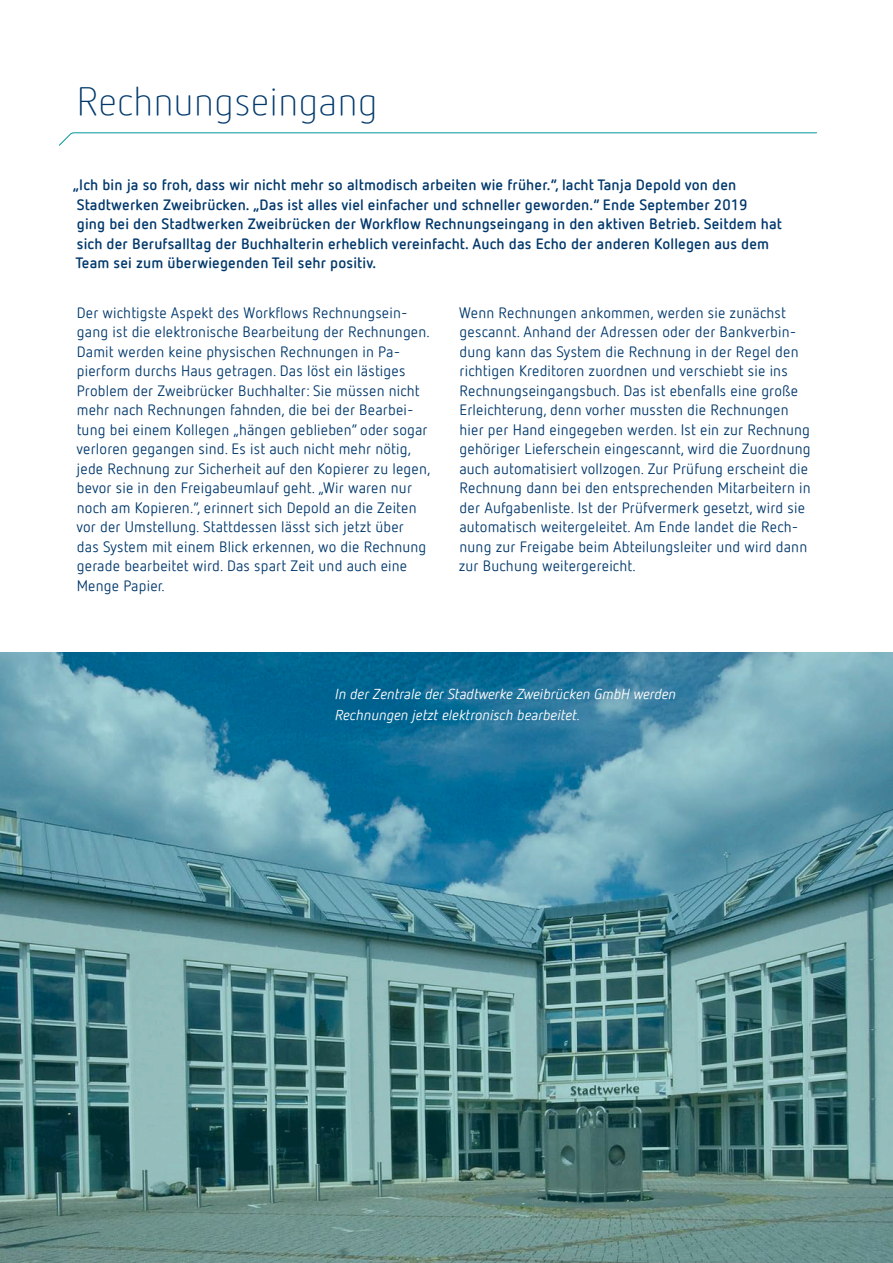
<style>
.page{position:relative;width:893px;height:1263px;background:#fff}
.page>*{position:absolute;margin:0;border:0;box-sizing:border-box;transform-origin:0 0}
.SAG_Aufzählung{font:300 39.6px "Netto Offc";color:#00386c}
.t1{font:15px/19.5px "Netto Offc";letter-spacing:.01em;color:#00386c}
.t2{font:700 15px/19.5px "Netto Offc";letter-spacing:.01em;color:#00386c}
.t3{font:italic 14.4px/21.6px "Netto Offc";color:#fff}
</style>
<div class="page">
<svg style="left:59px;top:132px;width:758px;height:14px"></svg>
<svg style="left:0;top:653px;width:893px;height:610px;background:#558a94"></svg>
<p class="SAG_Aufzählung" style="left:77px;top:77px;width:303px">Rechnungseingang</p>
<p class="t2" style="left:73px;top:175px;width:711px">„Ich bin ja so froh, dass wir nicht mehr so altmodisch arbeiten wie früher.“, lacht Tanja Depold von den Stadtwerken Zweibrücken. „Das ist alles viel einfacher und schneller geworden.“ Ende September 2019<br>ging bei den Stadtwerken Zweibrücken der Workflow Rechnungseingang in den aktiven Betrieb. Seitdem hat sich der Berufsalltag der Buchhalterin erheblich vereinfacht. Auch das Echo der anderen Kollegen aus dem Team sei zum überwiegenden Teil sehr positiv.</p>
<p class="t1" style="left:76px;top:302px;width:355px">Der wichtigste Aspekt des Workflows Rechnungsein&shy;gang ist die elektronische Bearbeitung der Rechnungen.<br>Damit werden keine physischen Rechnungen in Pa&shy;pierform durchs Haus getragen. Das löst ein lästiges Problem der Zweibrücker Buchhalter: Sie müssen nicht mehr nach Rechnungen fahnden, die bei der Bearbei&shy;tung bei einem Kollegen „hängen geblieben“ oder sogar verloren gegangen sind. Es ist auch nicht mehr nötig, jede Rechnung zur Sicherheit auf den Kopierer zu legen, bevor sie in den Freigabeumlauf geht. „Wir waren nur noch am Kopieren.“, erinnert sich Depold an die Zeiten vor der Umstellung. Stattdessen lässt sich jetzt über<br>das System mit einem Blick erkennen, wo die Rechnung gerade bearbeitet wird. Das spart Zeit und auch eine Menge Papier.</p>
<p class="t1" style="left:459px;top:302px;width:353px">Wenn Rechnungen ankommen, werden sie zunächst gescannt. Anhand der Adressen oder der Bankverbin&shy;dung kann das System die Rechnung in der Regel den richtigen Kreditoren zuordnen und verschiebt sie ins Rechnungseingangsbuch. Das ist ebenfalls eine große Erleichterung, denn vorher mussten die Rechnungen hier per Hand eingegeben werden. Ist ein zur Rechnung gehöriger Lieferschein eingescannt, wird die Zuordnung auch automatisiert vollzogen. Zur Prüfung erscheint die Rechnung dann bei den entsprechenden Mitarbeitern in der Aufgabenliste. Ist der Prüfvermerk gesetzt, wird sie automatisch weitergeleitet. Am Ende landet die Rech&shy;nung zur Freigabe beim Abteilungsleiter und wird dann zur Buchung weitergereicht.</p>
<p class="t3" style="left:335px;top:682px;width:342px">In der Zentrale der Stadtwerke Zweibrücken GmbH werden<br>Rechnungen jetzt elektronisch bearbeitet.</p>
</div>
